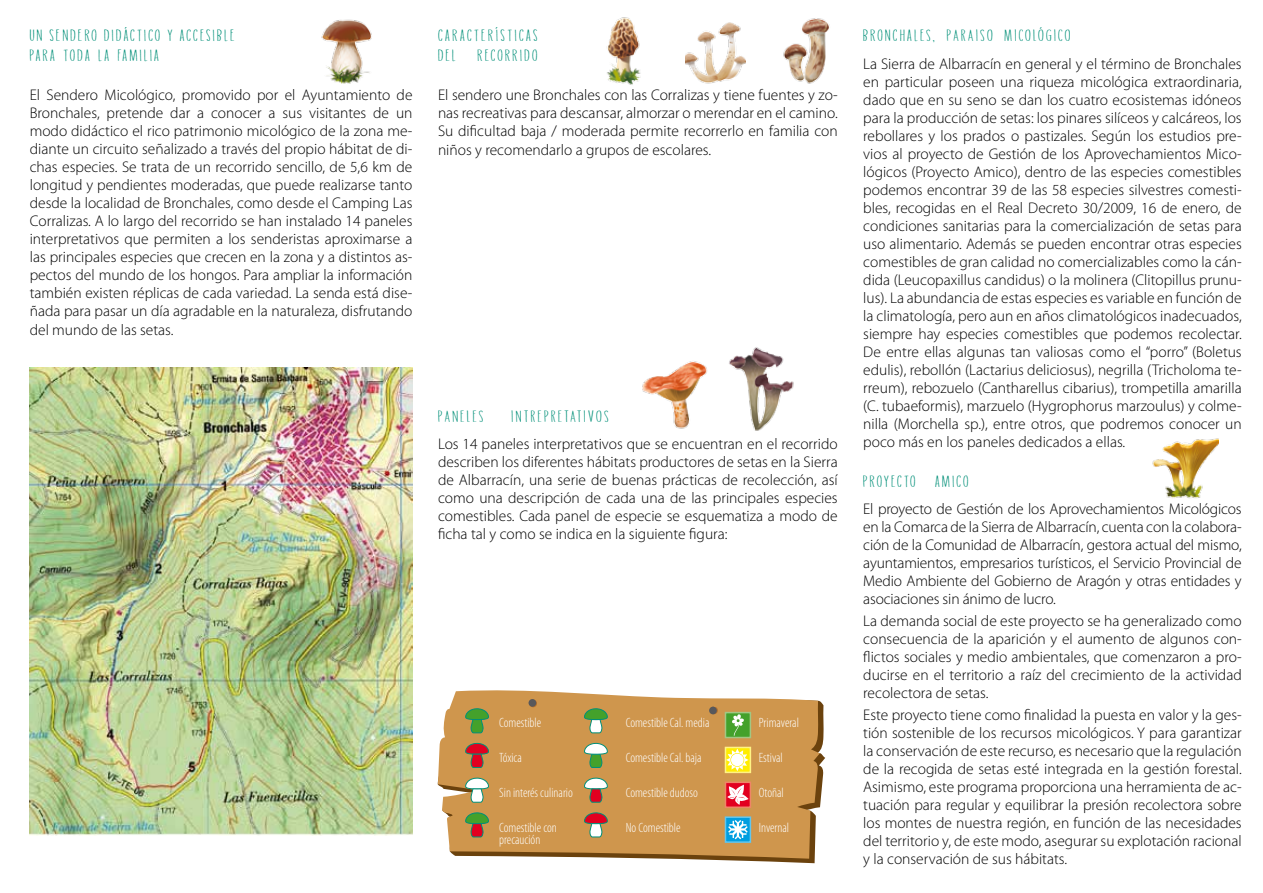
<style>
.page{position:relative;width:1263px;height:893px;background:#fff}
.page>*{position:absolute;margin:0;border:0;box-sizing:border-box;transform-origin:0 0}
.t1{font:16.5px/19.8px "DK Grigory";letter-spacing:.15em;color:#008f78}
.t2{font:300 15.45px/18px "Myriad Pro";color:#000;text-align:justify}
.t3{font:300 condensed 13.5px/12px "Myriad Pro";color:#fff}
</style>
<div class="page">
<img style="left:321px;top:19px;width:51px;height:65px">
<img style="left:607px;top:17px;width:34px;height:68px">
<img style="left:685px;top:22px;width:60px;height:62px">
<img style="left:783px;top:18px;width:47px;height:66px">
<img style="left:1152px;top:438px;width:67px;height:60px">
<img style="left:642px;top:361px;width:65px;height:68px">
<img style="left:729px;top:347px;width:65px;height:84px">
<img style="left:30px;top:368px;width:382px;height:468px">
<svg style="left:683px;top:701px;width:142px;height:162px"></svg>
<svg style="left:438px;top:690px;width:382px;height:169px;background:#ce9956"></svg>
<svg style="left:528px;top:699px;width:8px;height:8px"></svg>
<svg style="left:709px;top:707px;width:9px;height:7px"></svg>
<svg style="left:465px;top:708px;width:24px;height:25px"></svg>
<svg style="left:584px;top:708px;width:24px;height:25px"></svg>
<svg style="left:465px;top:743px;width:24px;height:25px"></svg>
<svg style="left:584px;top:813px;width:24px;height:24px"></svg>
<svg style="left:584px;top:778px;width:24px;height:25px"></svg>
<svg style="left:465px;top:778px;width:24px;height:25px"></svg>
<svg style="left:584px;top:743px;width:24px;height:25px"></svg>
<svg style="left:465px;top:813px;width:24px;height:24px"></svg>
<svg style="left:725px;top:782px;width:26px;height:26px"></svg>
<svg style="left:727px;top:785px;width:22px;height:20px"></svg>
<svg style="left:725px;top:747px;width:26px;height:26px"></svg>
<div style="left:725px;top:712px;width:26px;height:26px;background:#44a12b;border:2px solid #a2c783"></div>
<div style="left:725px;top:816px;width:26px;height:27px;background:#009ee0;border:2px solid #62c6ed"></div>
<svg style="left:728px;top:820px;width:20px;height:19px"></svg>
<svg style="left:726px;top:749px;width:23px;height:22px"></svg>
<div style="left:731px;top:754px;width:13px;height:12px;background:#fff;border-radius:50%"></div>
<svg style="left:732px;top:714px;width:12px;height:22px"></svg>
<p class="t1" style="left:30px;top:26px;width:206px">UN SENDERO DIDÁCTICO Y ACCESIBLE<br>PARA TODA LA FAMILIA</p>
<p class="t2" style="left:30px;top:85px;width:384px">El Sendero Micológico, promovido por el Ayuntamiento de Bronchales, pretende dar a conocer a sus visitantes de un modo didáctico el rico patrimonio micológico de la zona me&shy;diante un circuito señalizado a través del propio hábitat de di&shy;chas especies. Se trata de un recorrido sencillo, de 5,6 km de longitud y pendientes moderadas, que puede realizarse tanto desde la localidad de Bronchales, como desde el Camping Las Corralizas. A lo largo del recorrido se han instalado 14 paneles interpretativos que permiten a los senderistas aproximarse a las principales especies que crecen en la zona y a distintos as&shy;pectos del mundo de los hongos. Para ampliar la información también existen réplicas de cada variedad. La senda está dise&shy;ñada para pasar un día agradable en la naturaleza, disfrutando</p>
<p class="t2" style="left:30px;top:321px;width:145px">del mundo de las setas.</p>
<p class="t1" style="left:438px;top:26px;width:101px">CARACTERÍSTICAS<br>DEL</p>
<p class="t1" style="left:478px;top:46px;width:61px">RECORRIDO</p>
<p class="t2" style="left:438px;top:85px;width:401px">El sendero une Bronchales con las Corralizas y tiene fuentes y zo&shy;nas recreativas para descansar, almorzar o merendar en el camino.<br>Su dificultad baja / moderada permite recorrerlo en familia con</p>
<p class="t2" style="left:438px;top:141px;width:275px">niños y recomendarlo a grupos de escolares.</p>
<p class="t1" style="left:438px;top:406px;width:47px">PANELES</p>
<p class="t1" style="left:512px;top:406px;width:98px">INTREPRETATIVOS</p>
<p class="t2" style="left:438px;top:435px;width:401px">Los 14 paneles interpretativos que se encuentran en el recorrido describen los diferentes hábitats productores de setas en la Sierra de Albarracín, una serie de buenas prácticas de recolección, así como una descripción de cada una de las principales especies comestibles. Cada panel de especie se esquematiza a modo de ficha tal y como se indica en la siguiente figura:</p>
<p class="t3" style="left:499px;top:717px;width:44px">Comestible</p>
<p class="t3" style="left:499px;top:752px;width:24px">Tóxica</p>
<p class="t3" style="left:499px;top:787px;width:75px">Sin interés culinario</p>
<p class="t3" style="left:499px;top:822px;width:59px">Comestible con precaución</p>
<p class="t3" style="left:626px;top:717px;width:85px">Comestible Cal. media</p>
<p class="t3" style="left:626px;top:752px;width:77px">Comestible Cal. baja</p>
<p class="t3" style="left:626px;top:787px;width:74px">Comestible dudoso</p>
<p class="t3" style="left:626px;top:822px;width:56px">No Comestible</p>
<p class="t3" style="left:759px;top:717px;width:42px">Primaveral</p>
<p class="t3" style="left:759px;top:752px;width:26px">Estival</p>
<p class="t3" style="left:759px;top:787px;width:27px">Otoñal</p>
<p class="t3" style="left:759px;top:822px;width:32px">Invernal</p>
<p class="t1" style="left:863px;top:26px;width:209px">BRONCHALES, PARAISO MICOLÓGICO</p>
<p class="t2" style="left:863px;top:55px;width:380px">La Sierra de Albarracín en general y el término de Bronchales en particular poseen una riqueza micológica extraordinaria, dado que en su seno se dan los cuatro ecosistemas idóneos para la producción de setas: los pinares silíceos y calcáreos, los rebollares y los prados o pastizales. Según los estudios pre&shy;vios al proyecto de Gestión de los Aprovechamientos Mico&shy;lógicos (Proyecto Amico), dentro de las especies comestibles podemos encontrar 39 de las 58 especies silvestres comesti&shy;bles, recogidas en el Real Decreto 30/2009, 16 de enero, de condiciones sanitarias para la comercialización de setas para uso alimentario. Además se pueden encontrar otras especies comestibles de gran calidad no comercializables como la cán&shy;dida (Leucopaxillus candidus) o la molinera (Clitopillus prunu&shy;lus). La abundancia de estas especies es variable en función de la climatología, pero aun en años climatológicos inadecuados, siempre hay especies comestibles que podemos recolectar.<br>De entre ellas algunas tan valiosas como el “porro” (Boletus edulis), rebollón (Lactarius deliciosus), negrilla (Tricholoma te&shy;rreum), rebozuelo (Cantharellus cibarius), trompetilla amarilla (C. tubaeformis), marzuelo (Hygrophorus marzoulus) y colme&shy;nilla (Morchella sp.), entre otros, que podremos conocer un poco más en los paneles dedicados a ellas.</p>
<p class="t1" style="left:863px;top:471px;width:107px">PROYECTO AMICO</p>
<p class="t2" style="left:863px;top:499px;width:380px">El proyecto de Gestión de los Aprovechamientos Micológicos en la Comarca de la Sierra de Albarracín, cuenta con la colabora&shy;ción de la Comunidad de Albarracín, gestora actual del mismo, ayuntamientos, empresarios turísticos, el Servicio Provincial de Medio Ambiente del Gobierno de Aragón y otras entidades y asociaciones sin ánimo de lucro.</p>
<p class="t2" style="left:863px;top:611px;width:380px">La demanda social de este proyecto se ha generalizado como consecuencia de la aparición y el aumento de algunos con&shy;flictos sociales y medio ambientales, que comenzaron a pro&shy;ducirse en el territorio a raíz del crecimiento de la actividad recolectora de setas.</p>
<p class="t2" style="left:863px;top:706px;width:380px">Este proyecto tiene como finalidad la puesta en valor y la ges&shy;tión sostenible de los recursos micológicos. Y para garantizar la conservación de este recurso, es necesario que la regulación de la recogida de setas esté integrada en la gestión forestal.<br>Asimismo, este programa proporciona una herramienta de ac&shy;tuación para regular y equilibrar la presión recolectora sobre los montes de nuestra región, en función de las necesidades del territorio y, de este modo, asegurar su explotación racional y la conservación de sus hábitats.</p>
</div>
